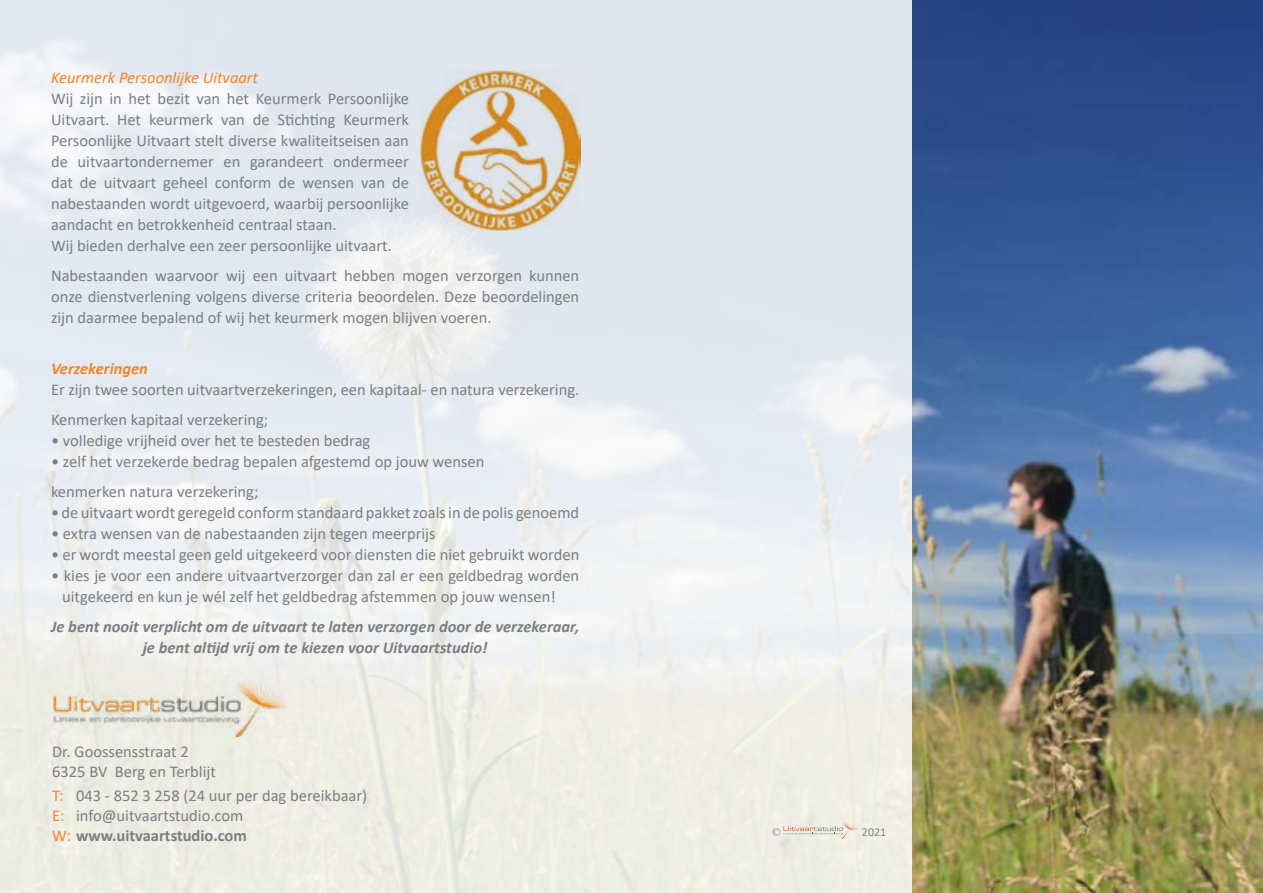
<style>
.page{position:relative;width:1263px;height:893px;background:#fff}
.page>*{position:absolute;margin:0;border:0;box-sizing:border-box;transform-origin:0 0}
.t1{font:16.5px/21px "Calibri";color:#7c7e83}
.t2{font:italic 700 16.5px/21px "Calibri";color:#7c7e83;text-align:center}
.t3{font:italic 16.5px "Calibri";color:#f28426}
.t4{font:italic 700 16.5px "Calibri";color:#f28426}
.t5{font:12px "Calibri";color:#838088}
.t6{font:12px "Times New Roman";color:#838088}
.s1{color:#f58426}
.s2{color:#f28426}
.s3{font-weight:700}
</style>
<div class="page">
<img style="left:0;top:0;width:913px;height:893px">
<img style="left:421px;top:71px;width:159px;height:160px">
<img style="left:913px;top:0;width:350px;height:893px">
<svg style="left:783px;top:821px;width:75px;height:18px"></svg>
<img style="left:53px;top:680px;width:234px;height:57px">
<p class="t3" style="left:51px;top:66px;width:209px">Keurmerk Persoonlijke Uitvaart</p>
<p class="t1" style="left:51px;top:88px;width:359px">Wij zijn in het bezit van het Keurmerk Persoonlijke Uitvaart. Het keurmerk van de Stichting Keurmerk Persoonlijke Uitvaart stelt diverse kwaliteitseisen aan de uitvaartondernemer en garandeert ondermeer dat de uitvaart geheel conform de wensen van de nabestaanden wordt uitgevoerd, waarbij persoonlijke aandacht en betrokkenheid centraal staan.<br>Wij bieden derhalve een zeer persoonlijke uitvaart.</p>
<p class="t1" style="left:51px;top:265px;width:530px;text-align:justify">Nabestaanden waarvoor wij een uitvaart hebben mogen verzorgen kunnen onze dienstverlening volgens diverse criteria beoordelen. Deze beoordelingen zijn daarmee bepalend of wij het keurmerk mogen blijven voeren.</p>
<p class="t4" style="left:51px;top:357px;width:98px">Verzekeringen</p>
<p class="t1" style="left:51px;top:374px;width:530px;line-height:30px">Er zijn twee soorten uitvaartverzekeringen, een kapitaal- en natura verzekering.<br>Kenmerken kapitaal verzekering;</p>
<p class="t1" style="left:51px;top:429px;width:321px">• volledige vrijheid over het te besteden bedrag</p>
<p class="t1" style="left:51px;top:446px;width:435px;line-height:30px">• zelf het verzekerde bedrag bepalen afgestemd op jouw wensen kenmerken natura verzekering;</p>
<p class="t1" style="left:51px;top:501px;width:530px">• de uitvaart wordt geregeld conform standaard pakket zoals in de polis genoemd</p>
<p class="t1" style="left:51px;top:522px;width:386px">• extra wensen van de nabestaanden zijn tegen meerprijs</p>
<p class="t1" style="left:51px;top:543px;width:530px">• er wordt meestal geen geld uitgekeerd voor diensten die niet gebruikt worden</p>
<p class="t1" style="left:62px;top:564px;width:519px;text-indent:-11px">• kies je voor een andere uitvaartverzorger dan zal er een geldbedrag worden uitgekeerd en kun je wél zelf het geldbedrag afstemmen op jouw wensen!</p>
<p class="t2" style="left:51px;top:615px;width:530px">Je bent nooit verplicht om de uitvaart te laten verzorgen door de verzekeraar, je bent altijd vrij om te kiezen voor Uitvaartstudio!</p>
<p class="t1" style="left:52px;top:741px;width:165px;line-height:19.8px">Dr. Goossensstraat 2<br>6325 BV Berg en Terblijt</p>
<p class="t1" style="left:52px;top:785px;width:317px;line-height:19.8px"><span class="s1">T:</span> 043 - 852 3 258 (24 uur per dag bereikbaar)<br><span class="s2">E:</span> info@uitvaartstudio.com<br><span class="s2">W:</span> <span class="s3">www.uitvaartstudio.com</span></p>
<p class="t6" style="left:772px;top:823px;width:11px">©</p>
<p class="t5" style="left:862px;top:823px;width:26px">2021</p>
</div>
